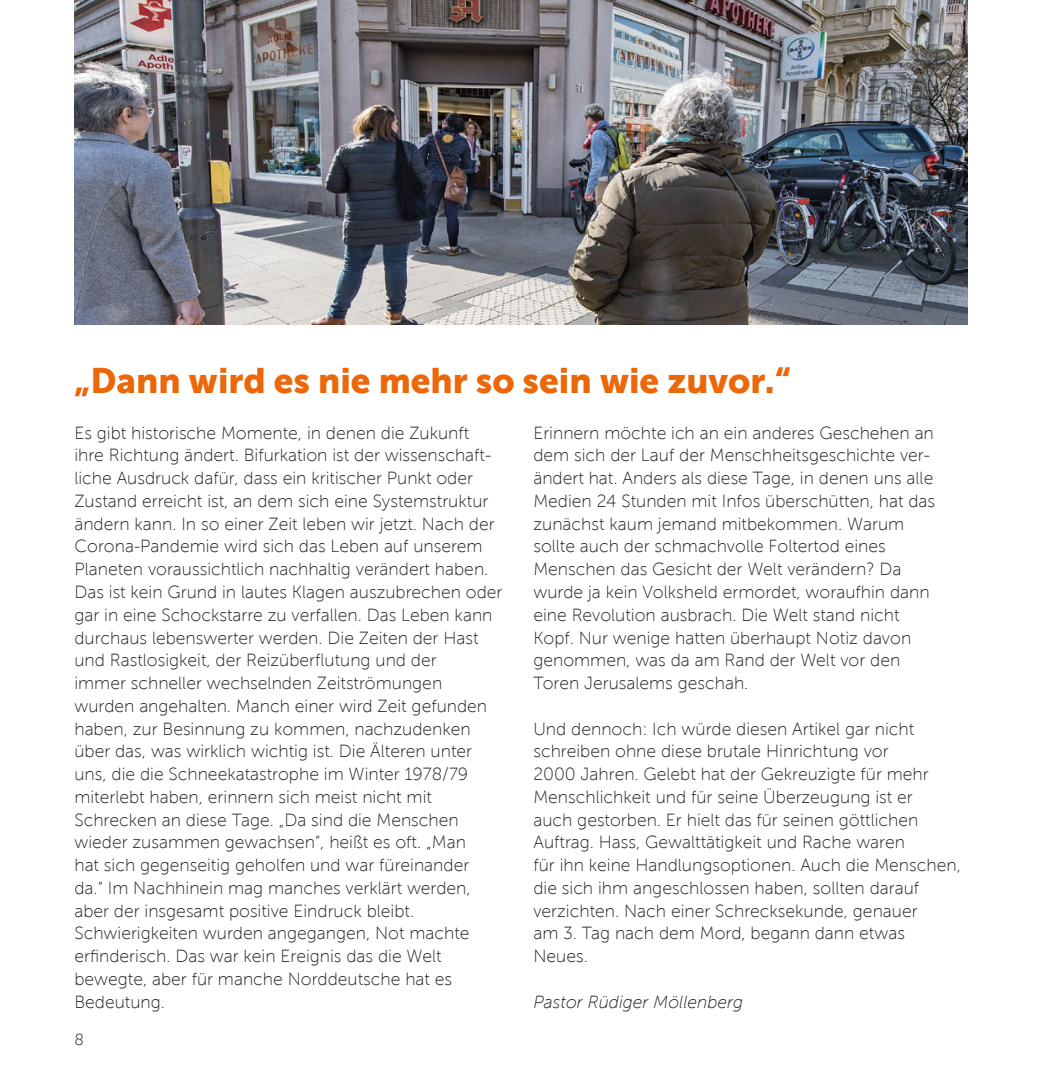
<style>
.page{position:relative;width:1042px;height:1092px;background:#fff}
.page>*{position:absolute;margin:0;border:0;box-sizing:border-box;transform-origin:0 0}
.t1{font:35px "Museo Sans 900";color:#ec6708}
.t2{font:17.5px/22.8px "Museo Sans 100";color:#1d1d1b}
.t3{font:italic 17.5px "Museo Sans 100";color:#1d1d1b}
.t4{font:15.75px "Museo Sans 100";color:#1d1d1b}
</style>
<div class="page">
<img style="left:74px;top:0;width:893px;height:325px">
<h1 class="t1" style="left:74px;top:361px;width:718px">„Dann wird es nie mehr so sein wie zuvor.“</h1>
<p class="t2" style="left:533px;top:421px;width:403px">Erinnern möchte ich an ein anderes Geschehen an dem sich der Lauf der Menschheitsgeschichte ver&shy;ändert hat. Anders als diese Tage, in denen uns alle Medien 24 Stunden mit Infos überschütten, hat das zunächst kaum jemand mitbekommen. Warum sollte auch der schmachvolle Foltertod eines Menschen das Gesicht der Welt verändern? Da wurde ja kein Volksheld ermordet, woraufhin dann eine Revolution ausbrach. Die Welt stand nicht Kopf. Nur wenige hatten überhaupt Notiz davon genommen, was da am Rand der Welt vor den Toren Jerusalems geschah.</p>
<p class="t2" style="left:533px;top:717px;width:429px">Und dennoch: Ich würde diesen Artikel gar nicht schreiben ohne diese brutale Hinrichtung vor<br>2000 Jahren. Gelebt hat der Gekreuzigte für mehr Menschlichkeit und für seine Überzeugung ist er<br>auch gestorben. Er hielt das für seinen göttlichen Auftrag. Hass, Gewalttätigkeit und Rache waren<br>für ihn keine Handlungsoptionen. Auch die Menschen, die sich ihm angeschlossen haben, sollten darauf verzichten. Nach einer Schrecksekunde, genauer<br>am 3. Tag nach dem Mord, begann dann etwas Neues.</p>
<p class="t3" style="left:533px;top:992px;width:211px">Pastor Rüdiger Möllenberg</p>
<p class="t2" style="left:74px;top:421px;width:430px">Es gibt historische Momente, in denen die Zukunft ihre Richtung ändert. Bifurkation ist der wissenschaft&shy;liche Ausdruck dafür, dass ein kritischer Punkt oder Zustand erreicht ist, an dem sich eine Systemstruktur ändern kann. In so einer Zeit leben wir jetzt. Nach der Corona-Pandemie wird sich das Leben auf unserem Planeten voraussichtlich nachhaltig verändert haben.<br>Das ist kein Grund in lautes Klagen auszubrechen oder gar in eine Schockstarre zu verfallen. Das Leben kann durchaus lebenswerter werden. Die Zeiten der Hast und Rastlosigkeit, der Reizüberflutung und der<br>immer schneller wechselnden Zeitströmungen wurden angehalten. Manch einer wird Zeit gefunden haben, zur Besinnung zu kommen, nachzudenken über das, was wirklich wichtig ist. Die Älteren unter uns, die die Schneekatastrophe im Winter 1978/79 miterlebt haben, erinnern sich meist nicht mit Schrecken an diese Tage. „Da sind die Menschen wieder zusammen gewachsen“, heißt es oft. „Man<br>hat sich gegenseitig geholfen und war füreinander<br>da.“ Im Nachhinein mag manches verklärt werden, aber der insgesamt positive Eindruck bleibt.<br>Schwierigkeiten wurden angegangen, Not machte erfinderisch. Das war kein Ereignis das die Welt bewegte, aber für manche Norddeutsche hat es Bedeutung.</p>
<p class="t4" style="left:74px;top:1030px;width:11px">8</p>
</div>
